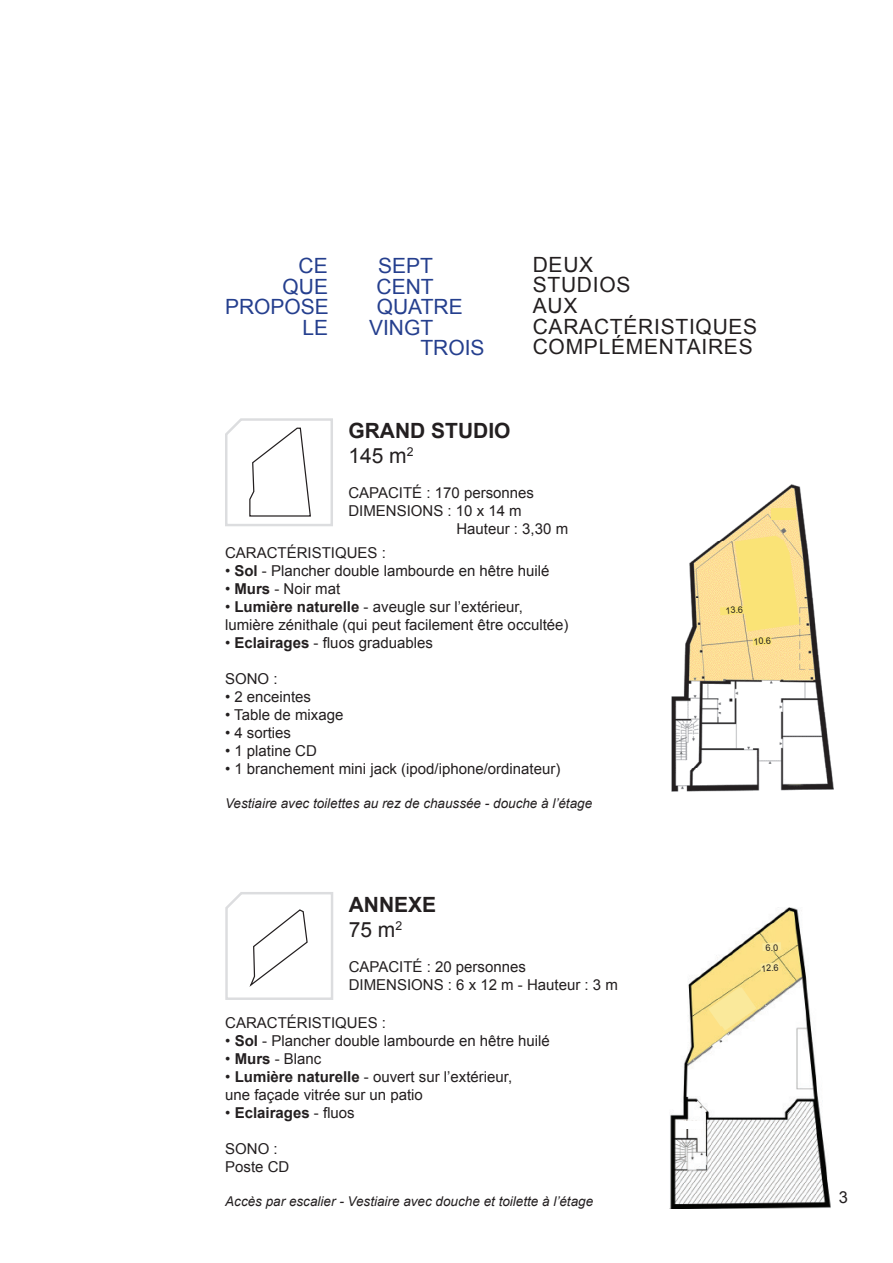
<style>
.page{position:relative;width:893px;height:1263px;background:#fff}
.page>*{position:absolute;margin:0;border:0;box-sizing:border-box;transform-origin:0 0}
.t1{font:21px/20.7px "Arial";letter-spacing:.035em;color:#231f20}
.t2{font:21px/20.1px "Arial";color:#253f8e;text-align:right}
.t3{font:700 21px/25.2px "Arial";color:#231f20}
.t4{font:16.5px "Arial";color:#231f20}
.t5{font:15px/18px "Arial";color:#231f20}
.t6{font:700 15px "Arial";color:#231f20}
.t7{font:italic 13.5px "Arial";color:#231f20}
.t8{font:9px "Arial";color:#231f20}
.s1{font-weight:400}
.s2{font-weight:700}
</style>
<div class="page">
<img style="left:669px;top:907px;width:161px;height:302px">
<img style="left:671px;top:484px;width:162px;height:308px">
<svg style="left:225px;top:892px;width:108px;height:108px"></svg>
<svg style="left:225px;top:418px;width:108px;height:109px"></svg>
<div style="left:771px;top:508px;width:25px;height:11px;background:#fae376"></div>
<svg style="left:720px;top:536px;width:79px;height:95px;background:#f8df80"></svg>
<svg style="left:753px;top:637px;width:19px;height:9px"></svg>
<svg style="left:708px;top:987px;width:48px;height:43px;background:#f5e398"></svg>
<svg style="left:760px;top:962px;width:19px;height:9px"></svg>
<div style="left:740px;top:704px;width:39px;height:23px;background:#fff"></div>
<div style="left:704px;top:727px;width:28px;height:18px;background:#fff"></div>
<div style="left:719px;top:705px;width:14px;height:7px;background:#fff"></div>
<div style="left:711px;top:688px;width:14px;height:6px;background:#fff"></div>
<div style="left:786px;top:688px;width:14px;height:6px;background:#fff"></div>
<div style="left:734px;top:1071px;width:47px;height:26px;background:#fff"></div>
<div style="left:679px;top:1121px;width:24px;height:7px;background:#fff"></div>
<svg style="left:762px;top:942px;width:19px;height:9px"></svg>
<h1 class="t2" style="left:298px;top:255px;width:31px">CE</h1>
<h1 class="t2" style="left:378px;top:255px;width:56px">SEPT</h1>
<h1 class="t2" style="left:225px;top:277px;width:105px">QUE<br>PROPOSE<br>LE</h1>
<h1 class="t2" style="left:377px;top:276px;width:59px">CENT</h1>
<h1 class="t2" style="left:377px;top:296px;width:87px">QUATRE</h1>
<h1 class="t2" style="left:369px;top:317px;width:66px">VINGT</h1>
<h1 class="t2" style="left:420px;top:337px;width:66px">TROIS</h1>
<h1 class="t1" style="left:533px;top:254px;width:62px">Deux studios<br>au x caract</h1>
<h1 class="t1" style="left:533px;top:316px;width:126px;text-align:right">éristiques complémentaires</h1>
<h1 class="t3" style="left:348px;top:418px;width:164px">GRAND STUDIO<br><span class="s1">145 m</span><sup>2</sup></h1>
<p class="t5" style="left:348px;top:483px;width:187px">CAPACITÉ : 170 personnes</p>
<p class="t5" style="left:348px;top:501px;width:175px">DIMENSIONS : 10 x 14 m</p>
<p class="t5" style="left:456px;top:519px;width:113px">Hauteur : 3,30 m</p>
<p class="t5" style="left:225px;top:544px;width:162px">CARACTÉRISTIQUES :</p>
<p class="t5" style="left:225px;top:562px;width:326px">• <span class="s2">Sol</span> - Plancher double lambourde en hêtre huilé</p>
<p class="t5" style="left:225px;top:580px;width:117px">• <span class="s2">Murs</span> - Noir mat</p>
<p class="t5" style="left:225px;top:598px;width:345px">• <span class="s2">Lumière naturelle</span> - aveugle sur l’extérieur, lumière zénithale (qui peut facilement être occultée)</p>
<p class="t5" style="left:225px;top:634px;width:209px">• <span class="s2">Eclairages</span> - fluos graduables</p>
<p class="t5" style="left:225px;top:670px;width:54px">SONO :</p>
<p class="t5" style="left:225px;top:688px;width:88px">• 2 enceintes</p>
<p class="t5" style="left:225px;top:706px;width:120px">• Table de mixage</p>
<p class="t5" style="left:225px;top:724px;width:68px">• 4 sorties</p>
<p class="t5" style="left:225px;top:742px;width:93px">• 1 platine CD</p>
<p class="t5" style="left:225px;top:760px;width:337px">• 1 branchement mini jack (ipod/iphone/ordinateur)</p>
<p class="t7" style="left:225px;top:795px;width:369px">Vestiaire avec toilettes au rez de chaussée - douche à l’étage</p>
<h1 class="t3" style="left:349px;top:892px;width:89px">ANNEXE<br><span class="s1">75 m</span><sup>2</sup></h1>
<p class="t5" style="left:349px;top:957px;width:271px">CAPACITÉ : 20 personnes<br>DIMENSIONS : 6 x 12 m - Hauteur : 3 m</p>
<p class="t5" style="left:225px;top:1014px;width:162px">CARACTÉRISTIQUES :</p>
<p class="t5" style="left:225px;top:1032px;width:326px">• <span class="s2">Sol</span> - Plancher double lambourde en hêtre huilé</p>
<p class="t5" style="left:225px;top:1050px;width:98px">• <span class="s2">Murs</span> - Blanc</p>
<p class="t5" style="left:225px;top:1068px;width:289px">• <span class="s2">Lumière naturelle</span> - ouvert sur l’extérieur, une façade vitrée sur un patio</p>
<p class="t6" style="left:225px;top:1102px;width:131px"><span class="s1">•</span> Eclairages <span class="s1">- fluos</span></p>
<p class="t5" style="left:225px;top:1140px;width:66px">SONO :<br>Poste CD</p>
<p class="t7" style="left:225px;top:1193px;width:369px">Accès par escalier - Vestiaire avec douche et toilette à l’étage</p>
<p class="t8" style="left:725px;top:604px;width:19px;rotate:-4deg">13.6</p>
<p class="t8" style="left:753px;top:635px;width:19px;rotate:-4deg">10.6</p>
<p class="t8" style="left:761px;top:962px;width:19px;rotate:-4deg">12.6</p>
<p class="t4" style="left:839px;top:1186px;width:11px">3</p>
</div>
